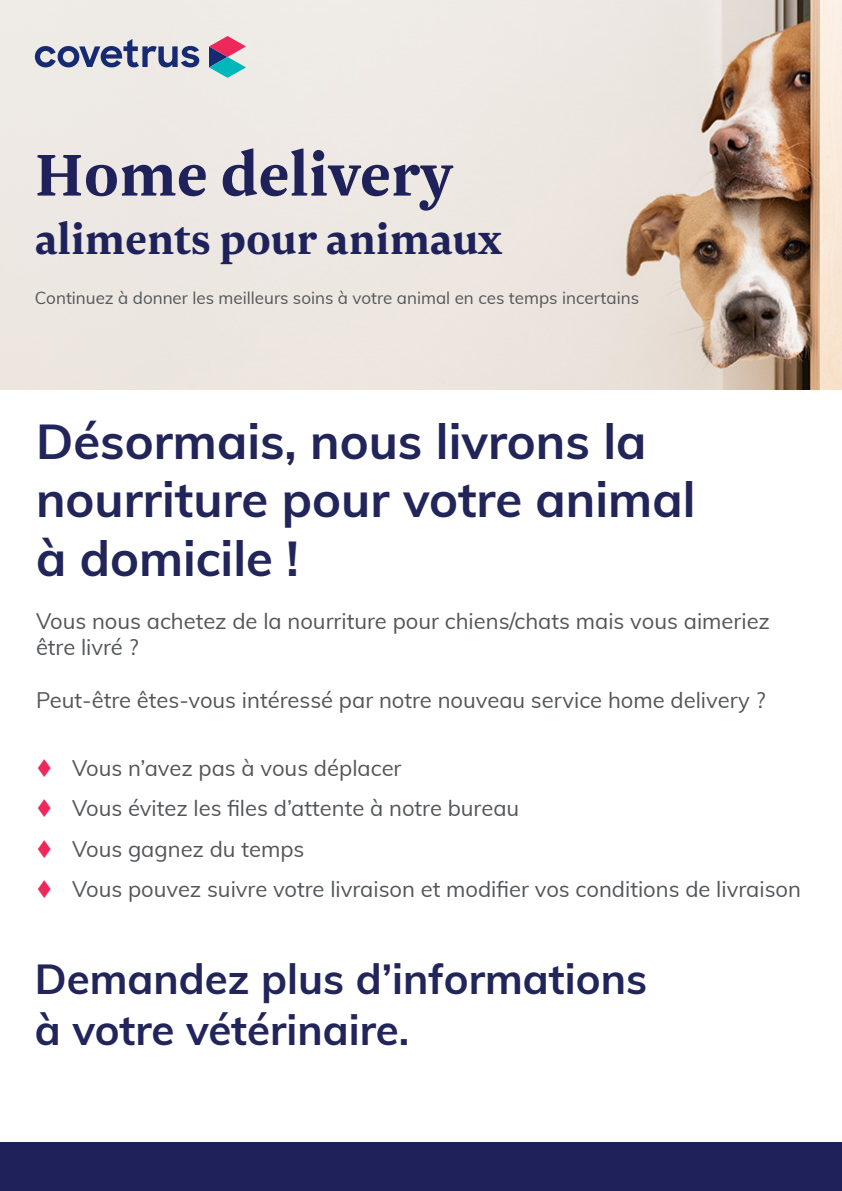
<style>
.page{position:relative;width:842px;height:1191px;background:#fff}
.page>*{position:absolute;margin:0;border:0;box-sizing:border-box;transform-origin:0 0}
.t1{font:700 69px "Newzald";color:#1f225a}
.t2{font:700 49px/58.8px "Muli";color:#21255a}
.t3{font:700 48.4px "Newzald";color:#1f225a}
.t4{font:700 42px "Muli";color:#21255a}
.t5{font:22px/26.4px "Muli";color:#535659}
.t6{font:17px "Muli";color:#535659}
</style>
<div class="page">
<img style="left:161px;top:0;width:681px;height:389px">
<svg style="left:35px;top:39px;width:164px;height:28px;background:#989eb7"></svg>
<svg style="left:209px;top:36px;width:37px;height:42px;background:#9896aa"></svg>
<div style="left:0;top:1142px;width:842px;height:49px;background:#1f225a"></div>
<p class="t1" style="left:35px;top:130px;width:420px">Home delivery</p>
<p class="t3" style="left:35px;top:208px;width:469px">aliments pour animaux</p>
<p class="t6" style="left:35px;top:285px;width:606px">Continuez à donner les meilleurs soins à votre animal en ces temps incertains</p>
<p class="t2" style="left:36px;top:409px;width:661px">Désormais, nous livrons la nourriture pour votre animal à domicile !</p>
<p class="t5" style="left:36px;top:607px;width:735px">Vous nous achetez de la nourriture pour chiens/chats mais vous aimeriez être livré ?</p>
<p class="t5" style="left:36px;top:686px;width:731px">Peut-être êtes-vous intéressé par notre nouveau service home delivery ?</p>
<p class="t5" style="left:72px;top:753px;width:331px">Vous n’avez pas à vous déplacer</p>
<p class="t5" style="left:72px;top:794px;width:449px">Vous évitez les files d’attente à notre bureau</p>
<p class="t5" style="left:72px;top:834px;width:234px">Vous gagnez du temps</p>
<p class="t5" style="left:72px;top:875px;width:730px">Vous pouvez suivre votre livraison et modifier vos conditions de livraison</p>
<p class="t4" style="left:35px;top:948px;width:614px">Demandez plus d’informations</p>
<p class="t4" style="left:35px;top:999px;width:376px">à votre vétérinaire.</p>
</div>
